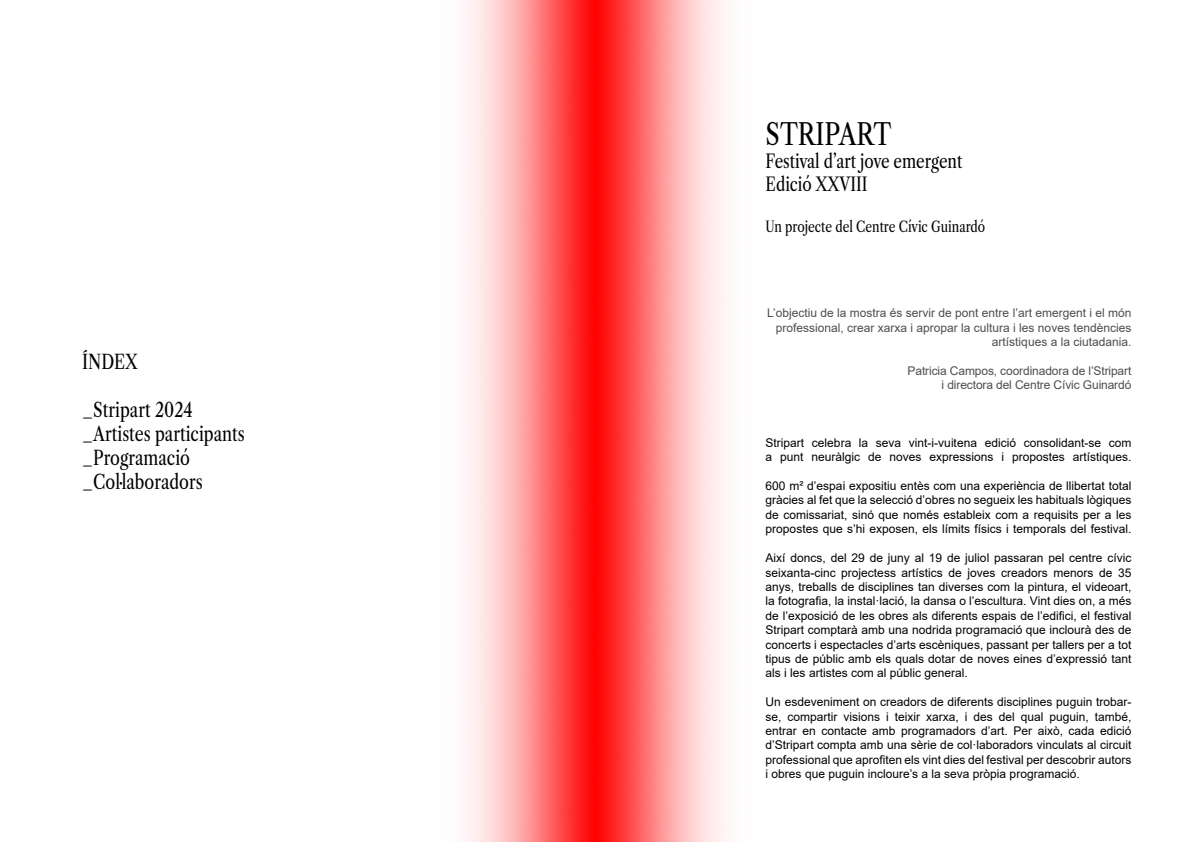
<style>
.page{position:relative;width:1191px;height:842px;background:#fff}
.page>*{position:absolute;margin:0;border:0;box-sizing:border-box;transform-origin:0 0}
.t1{font:30px "Libre Caslon Condensed";color:#000}
.t2{font:20px/24px "Libre Caslon Condensed";color:#000}
.t3{font:19px/22.8px "Libre Caslon Condensed";color:#000}
.t4{font:15px "Libre Caslon Condensed";color:#000}
.t5{font:12px/14.4px "Arial";color:#000;text-align:justify}
.t6{font:12px/14.4px "Arial";color:#4d4d4c;text-align:right}
</style>
<div class="page">
<img style="left:466px;top:0;width:259px;height:842px">
<h2 class="t2" style="left:82px;top:350px;width:57px">ÍNDEX</h2>
<h2 class="t2" style="left:82px;top:398px;width:164px">_Stripart 2024 _Artistes participants _Programació _Col·laboradors</h2>
<h1 class="t1" style="left:765px;top:117px;width:127px">STRIPART</h1>
<h3 class="t3" style="left:765px;top:150px;width:198px">Festival d’art jove emergent<br>Edició XXVIII</h3>
<p class="t4" style="left:765px;top:217px;width:221px">Un projecte del Centre Cívic Guinardó</p>
<p class="t6" style="left:767px;top:306px;width:366px">L’objectiu de la mostra és servir de pont entre l’art emergent i el món professional, crear xarxa i apropar la cultura i les noves tendències artístiques a la ciutadania.</p>
<p class="t6" style="left:907px;top:363px;width:225px">Patricia Campos, coordinadora de l’Stripart i directora del Centre Cívic Guinardó</p>
<p class="t5" style="left:765px;top:435px;width:367px">Stripart celebra la seva vint-i-vuitena edició consolidant-se com a punt neuràlgic de noves expressions i propostes artístiques.</p>
<p class="t5" style="left:765px;top:479px;width:367px">600 m² d’espai expositiu entès com una experiència de llibertat total gràcies al fet que la selecció d’obres no segueix les habituals lògiques de comissariat, sinó que només estableix com a requisits per a les propostes que s’hi exposen, els límits físics i temporals del festival.</p>
<p class="t5" style="left:765px;top:551px;width:367px">Així doncs, del 29 de juny al 19 de juliol passaran pel centre cívic seixanta-cinc projectess artístics de joves creadors menors de 35 anys, treballs de disciplines tan diverses com la pintura, el videoart, la fotografia, la instal·lació, la dansa o l’escultura. Vint dies on, a més de l’exposició de les obres als diferents espais de l’edifici, el festival Stripart comptarà amb una nodrida programació que inclourà des de concerts i espectacles d’arts escèniques, passant per tallers per a tot tipus de públic amb els quals dotar de noves eines d’expressió tant als i les artistes com al públic general.</p>
<p class="t5" style="left:765px;top:695px;width:367px">Un esdeveniment on creadors de diferents disciplines puguin trobar&shy;se, compartir visions i teixir xarxa, i des del qual puguin, també, entrar en contacte amb programadors d’art. Per això, cada edició d’Stripart compta amb una sèrie de col·laboradors vinculats al circuit professional que aprofiten els vint dies del festival per descobrir autors i obres que puguin incloure’s a la seva pròpia programació.</p>
</div>
